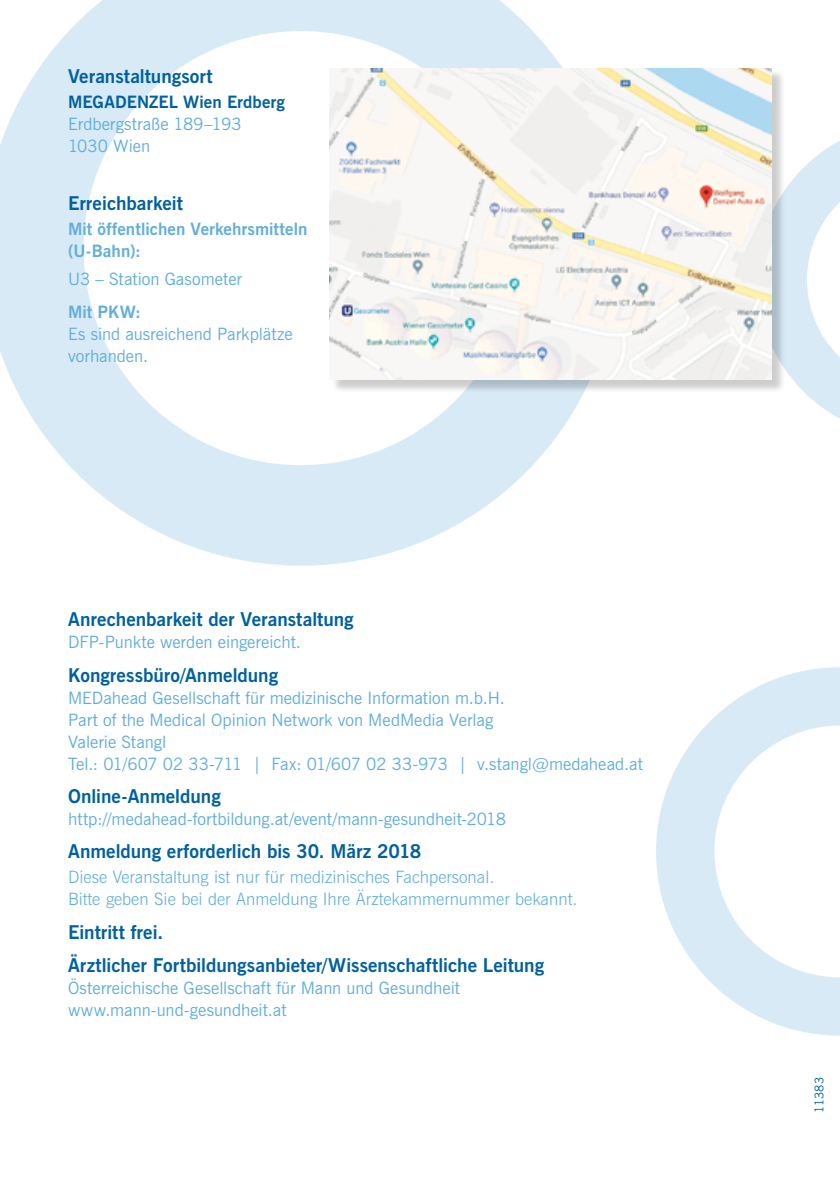
<style>
.page{position:relative;width:840px;height:1191px;background:#fff}
.page>*{position:absolute;margin:0;border:0;box-sizing:border-box;transform-origin:0 0}
.t1{font:700 19px/33.4px "News Gothic BT";color:#00619e}
.t2{font:17px/22px "News Gothic BT";color:#61aedc}
.t3{font:300 17px/22px "News Gothic BT";color:#61aedc}
.t4{font:700 17px/22px "News Gothic BT";letter-spacing:.005em;color:#61aedc}
.t5{font:700 17px "News Gothic BT";letter-spacing:.005em;color:#00619e}
.t6{font:12px "News Gothic BT";letter-spacing:-.01em;color:#00619e}
</style>
<div class="page">
<svg style="left:771px;top:68px;width:68px;height:350px"></svg>
<svg style="left:0;top:0;width:584px;height:566px"></svg>
<div style="left:331px;top:70px;width:453px;height:322px;background:#000;opacity:.2"></div>
<img style="left:329px;top:68px;width:442px;height:312px">
<svg style="left:656px;top:667px;width:183px;height:368px"></svg>
<p class="t1" style="left:68px;top:60px;width:146px">Veranstaltungsort</p>
<p class="t5" style="left:68px;top:92px;width:218px">MEGADENZEL Wien Erdberg</p>
<p class="t2" style="left:68px;top:113px;width:175px">Erdbergstraße 189–193<br>1030 Wien</p>
<p class="t1" style="left:68px;top:187px;width:116px">Erreichbarkeit</p>
<p class="t4" style="left:68px;top:218px;width:241px">Mit öffentlichen Verkehrsmitteln (U-Bahn):</p>
<p class="t2" style="left:68px;top:268px;width:175px">U3 – Station Gasometer</p>
<p class="t4" style="left:68px;top:301px;width:74px">Mit PKW:</p>
<p class="t2" style="left:68px;top:323px;width:226px">Es sind ausreichend Parkplätze vorhanden.</p>
<p class="t1" style="left:68px;top:603px;width:287px">Anrechenbarkeit der Veranstaltung</p>
<p class="t2" style="left:68px;top:631px;width:234px">DFP-Punkte werden eingereicht.</p>
<p class="t1" style="left:68px;top:658px;width:211px">Kongressbüro/Anmeldung</p>
<p class="t2" style="left:68px;top:686px;width:576px">MEDahead Gesellschaft für medizinische Information m.b.H.<br>Part of the Medical Opinion Network von MedMedia Verlag<br>Valerie Stangl<br>Tel.: 01/607 02 33-711 | Fax: 01/607 02 33-973 | v.stangl@medahead.at</p>
<p class="t1" style="left:68px;top:779px;width:154px">Online-Anmeldung</p>
<p class="t2" style="left:68px;top:808px;width:439px">http://medahead-fortbildung.at/event/mann-gesundheit-2018</p>
<p class="t1" style="left:68px;top:835px;width:354px">Anmeldung erforderlich bis 30. März 2018</p>
<p class="t3" style="left:68px;top:866px;width:510px">Diese Veranstaltung ist nur für medizinisches Fachpersonal.<br>Bitte geben Sie bei der Anmeldung Ihre Ärztekammernummer bekannt.</p>
<p class="t1" style="left:68px;top:915px;width:477px">Eintritt frei.<br>Ärztlicher Fortbildungsanbieter/Wissenschaftliche Leitung</p>
<p class="t2" style="left:68px;top:976px;width:393px">Österreichische Gesellschaft für Mann und Gesundheit www.mann-und-gesundheit.at</p>
<p class="t6" style="left:811px;top:1112px;width:37px;rotate:-90deg">11383</p>
</div>
